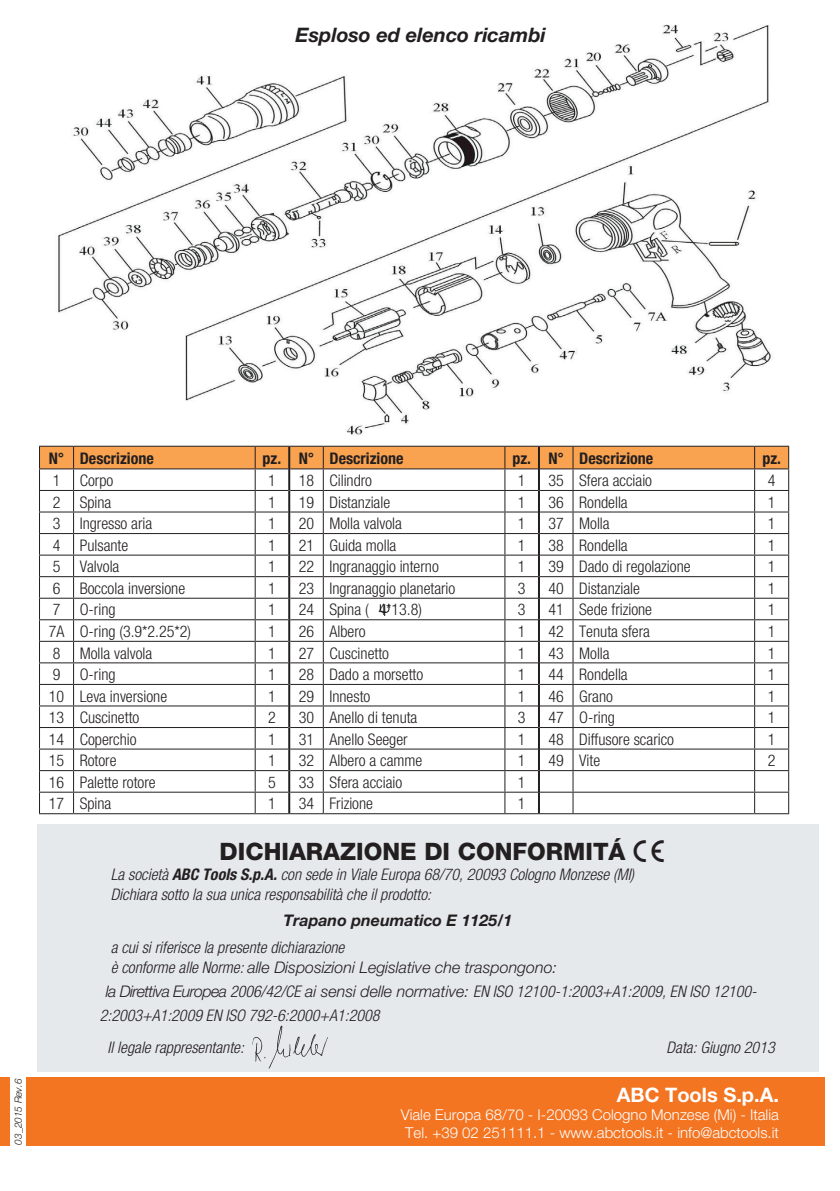
<style>
.page{position:relative;width:840px;height:1191px;background:#fff}
.page>*{position:absolute;margin:0;border:0;box-sizing:border-box;transform-origin:0 0}
.t1{font:800 24px "Helvetica Amos";color:#231f20}
.t2{font:italic 700 20px "Helvetica Amos";color:#231f20}
.t3{font:700 20px "Helvetica Amos";color:#fff}
.t4{font:300 16px "Helvetica Amos Cond";color:#231f20}
.t5{font:italic 300 16px/20px "Helvetica Amos Cond";color:#231f20}
.t6{font:italic 300 16px "Helvetica Amos";color:#231f20}
.t7{font:700 16px "Helvetica Amos Cond";color:#231f20}
.t8{font:italic 700 16px "Helvetica Amos";color:#231f20}
.t9{font:300 15px "Helvetica Amos";color:#fff}
.t10{font:italic 300 10px "Helvetica Amos";color:#231f20}
.s1{font-weight:700}
.s2{font-family:"Helvetica Amos Cond"}
.s3{font-family:"Helvetica Amos"}
</style>
<div class="page">
<div style="left:37px;top:824px;width:781px;height:247px;background:#e6e9ec"></div>
<img style="left:252px;top:1025px;width:76px;height:43px">
<img style="left:57px;top:24px;width:716px;height:411px">
<hr style="left:39px;top:813px;width:34px;height:1px;background:#231f20">
<hr style="left:73px;top:813px;width:182px;height:1px;background:#231f20">
<hr style="left:255px;top:813px;width:34px;height:1px;background:#231f20">
<hr style="left:289px;top:813px;width:34px;height:1px;background:#231f20">
<hr style="left:323px;top:813px;width:181px;height:1px;background:#231f20">
<hr style="left:504px;top:813px;width:34px;height:1px;background:#231f20">
<hr style="left:538px;top:813px;width:34px;height:1px;background:#231f20">
<hr style="left:572px;top:813px;width:182px;height:1px;background:#231f20">
<hr style="left:754px;top:813px;width:34px;height:1px;background:#231f20">
<svg style="left:39px;top:446px;width:749px;height:367px"></svg>
<div style="left:0;top:1077px;width:823px;height:68px;background:#f37421"></div>
<div style="left:10px;top:1069px;width:16px;height:85px;background:#fff"></div>
<p class="t2" style="left:295px;top:23px;width:252px">Esploso ed elenco ricambi</p>
<p class="t10" style="left:12px;top:1144px;width:67px;rotate:-90deg">03_2015 Rev.6</p>
<p class="t7" style="left:49px;top:449px;width:106px">N° Descrizione</p>
<p class="t7" style="left:262px;top:449px;width:142px">pz. N° Descrizione</p>
<p class="t7" style="left:512px;top:449px;width:142px">pz. N° Descrizione</p>
<p class="t7" style="left:761px;top:449px;width:20px">pz.</p>
<p class="t4" style="left:53px;top:471px;width:62px">1 Corpo</p>
<p class="t4" style="left:268px;top:471px;width:9px">1</p>
<p class="t4" style="left:299px;top:471px;width:75px">18 Cilindro</p>
<p class="t4" style="left:517px;top:471px;width:9px">1</p>
<p class="t4" style="left:548px;top:471px;width:105px">35 Sfera acciaio</p>
<p class="t4" style="left:767px;top:471px;width:9px">4</p>
<p class="t4" style="left:53px;top:493px;width:60px">2 Spina</p>
<p class="t4" style="left:268px;top:493px;width:9px">1</p>
<p class="t4" style="left:299px;top:493px;width:93px">19 Distanziale</p>
<p class="t4" style="left:517px;top:493px;width:9px">1</p>
<p class="t4" style="left:548px;top:493px;width:81px">36 Rondella</p>
<p class="t4" style="left:767px;top:493px;width:9px">1</p>
<p class="t4" style="left:53px;top:514px;width:101px">3 Ingresso aria</p>
<p class="t4" style="left:268px;top:514px;width:9px">1</p>
<p class="t4" style="left:299px;top:514px;width:105px">20 Molla valvola</p>
<p class="t4" style="left:517px;top:514px;width:9px">1</p>
<p class="t4" style="left:548px;top:514px;width:63px">37 Molla</p>
<p class="t4" style="left:767px;top:514px;width:9px">1</p>
<p class="t4" style="left:53px;top:536px;width:77px">4 Pulsante</p>
<p class="t4" style="left:268px;top:536px;width:9px">1</p>
<p class="t4" style="left:299px;top:536px;width:99px">21 Guida molla</p>
<p class="t4" style="left:517px;top:536px;width:9px">1</p>
<p class="t4" style="left:548px;top:536px;width:81px">38 Rondella</p>
<p class="t4" style="left:767px;top:536px;width:9px">1</p>
<p class="t4" style="left:53px;top:557px;width:68px">5 Valvola</p>
<p class="t4" style="left:268px;top:557px;width:9px">1</p>
<p class="t4" style="left:299px;top:557px;width:141px">22 Ingranaggio interno</p>
<p class="t4" style="left:517px;top:557px;width:9px">1</p>
<p class="t4" style="left:548px;top:557px;width:143px">39 Dado di regolazione</p>
<p class="t4" style="left:767px;top:557px;width:9px">1</p>
<p class="t4" style="left:53px;top:579px;width:134px">6 Boccola inversione</p>
<p class="t4" style="left:268px;top:579px;width:9px">1</p>
<p class="t4" style="left:299px;top:579px;width:158px">23 Ingranaggio planetario</p>
<p class="t4" style="left:517px;top:579px;width:9px">3</p>
<p class="t4" style="left:548px;top:579px;width:93px">40 Distanziale</p>
<p class="t4" style="left:767px;top:579px;width:9px">1</p>
<p class="t4" style="left:53px;top:600px;width:64px">7 O-ring</p>
<p class="t4" style="left:268px;top:600px;width:9px">1</p>
<p class="t4" style="left:299px;top:600px;width:125px">24 Spina ( 4*13.8)</p>
<p class="t4" style="left:517px;top:600px;width:9px">3</p>
<p class="t4" style="left:548px;top:600px;width:105px">41 Sede frizione</p>
<p class="t4" style="left:767px;top:600px;width:9px">1</p>
<p class="t4" style="left:49px;top:622px;width:144px">7A O-ring (3.9*2.25*2)</p>
<p class="t4" style="left:268px;top:622px;width:9px">1</p>
<p class="t4" style="left:299px;top:622px;width:68px">26 Albero</p>
<p class="t4" style="left:517px;top:622px;width:9px">1</p>
<p class="t4" style="left:548px;top:622px;width:103px">42 Tenuta sfera</p>
<p class="t4" style="left:767px;top:622px;width:9px">1</p>
<p class="t4" style="left:53px;top:643px;width:101px">8 Molla valvola</p>
<p class="t4" style="left:268px;top:643px;width:9px">1</p>
<p class="t4" style="left:299px;top:643px;width:92px">27 Cuscinetto</p>
<p class="t4" style="left:517px;top:643px;width:9px">1</p>
<p class="t4" style="left:548px;top:643px;width:63px">43 Molla</p>
<p class="t4" style="left:767px;top:643px;width:9px">1</p>
<p class="t4" style="left:53px;top:665px;width:64px">9 O-ring</p>
<p class="t4" style="left:268px;top:665px;width:9px">1</p>
<p class="t4" style="left:299px;top:665px;width:126px">28 Dado a morsetto</p>
<p class="t4" style="left:517px;top:665px;width:9px">1</p>
<p class="t4" style="left:548px;top:665px;width:81px">44 Rondella</p>
<p class="t4" style="left:767px;top:665px;width:9px">1</p>
<p class="t4" style="left:49px;top:686px;width:120px">10 Leva inversione</p>
<p class="t4" style="left:268px;top:686px;width:9px">1</p>
<p class="t4" style="left:299px;top:686px;width:73px">29 Innesto</p>
<p class="t4" style="left:517px;top:686px;width:9px">1</p>
<p class="t4" style="left:548px;top:686px;width:66px">46 Grano</p>
<p class="t4" style="left:767px;top:686px;width:9px">1</p>
<p class="t4" style="left:49px;top:708px;width:92px">13 Cuscinetto</p>
<p class="t4" style="left:268px;top:708px;width:9px">2</p>
<p class="t4" style="left:299px;top:708px;width:120px">30 Anello di tenuta</p>
<p class="t4" style="left:517px;top:708px;width:9px">3</p>
<p class="t4" style="left:548px;top:708px;width:68px">47 O-ring</p>
<p class="t4" style="left:767px;top:708px;width:9px">1</p>
<p class="t4" style="left:49px;top:730px;width:89px">14 Coperchio</p>
<p class="t4" style="left:268px;top:730px;width:9px">1</p>
<p class="t4" style="left:299px;top:730px;width:110px">31 Anello Seeger</p>
<p class="t4" style="left:517px;top:730px;width:9px">1</p>
<p class="t4" style="left:548px;top:730px;width:127px">48 Diffusore scarico</p>
<p class="t4" style="left:767px;top:730px;width:9px">1</p>
<p class="t4" style="left:49px;top:751px;width:69px">15 Rotore</p>
<p class="t4" style="left:268px;top:751px;width:9px">1</p>
<p class="t4" style="left:299px;top:751px;width:125px">32 Albero a camme</p>
<p class="t4" style="left:517px;top:751px;width:9px">1</p>
<p class="t4" style="left:548px;top:751px;width:53px">49 Vite</p>
<p class="t4" style="left:767px;top:751px;width:9px">2</p>
<p class="t4" style="left:49px;top:773px;width:108px">16 Palette rotore</p>
<p class="t4" style="left:268px;top:773px;width:9px">5</p>
<p class="t4" style="left:299px;top:773px;width:105px">33 Sfera acciaio</p>
<p class="t4" style="left:517px;top:773px;width:9px">1</p>
<p class="t4" style="left:49px;top:794px;width:64px">17 Spina</p>
<p class="t4" style="left:268px;top:794px;width:9px">1</p>
<p class="t4" style="left:299px;top:794px;width:76px">34 Frizione</p>
<p class="t4" style="left:517px;top:794px;width:9px">1</p>
<h1 class="t1" style="left:219px;top:838px;width:407px">DICHIARAZIONE DI CONFORMITÁ</h1>
<p class="t5" style="left:111px;top:865px;width:524px">La società <span class="s1">ABC Tools S.p.A.</span> con sede in Viale Europa 68/70, 20093 Cologno Monzese (MI)<br>Dichiara sotto la sua unica responsabilità che il prodotto:</p>
<p class="t8" style="left:283px;top:911px;width:230px">Trapano pneumatico E 1125/1</p>
<p class="t5" style="left:111px;top:937px;width:235px">a cui si riferisce la presente dichiarazione</p>
<p class="t6" style="left:111px;top:957px;width:447px"><span class="s2">è conforme alle Norme:</span> alle Disposizioni Legislative che traspongono:</p>
<p class="t5" style="left:100px;top:979px;width:658px;line-height:24px;text-indent:6px"><span class="s3">la Direttiva Europea</span> 2006/42/CE <span class="s3">ai sensi delle normative:</span> EN ISO 12100-1:2003+A1:2009, EN ISO 12100-<br>2:2003+A1:2009 EN ISO 792-6:2000+A1:2008</p>
<p class="t5" style="left:107px;top:1037px;width:138px">Il legale rappresentante:</p>
<p class="t5" style="left:666px;top:1037px;width:109px">Data: Giugno 2013</p>
<p class="t3" style="left:616px;top:1083px;width:163px">ABC Tools S.p.A.</p>
<p class="t9" style="left:400px;top:1105px;width:379px">Viale Europa 68/70 - I-20093 Cologno Monzese (Mi) - Italia</p>
<p class="t9" style="left:405px;top:1123px;width:375px">Tel. +39 02 251111.1 - www.abctools.it - info@abctools.it</p>
</div>
